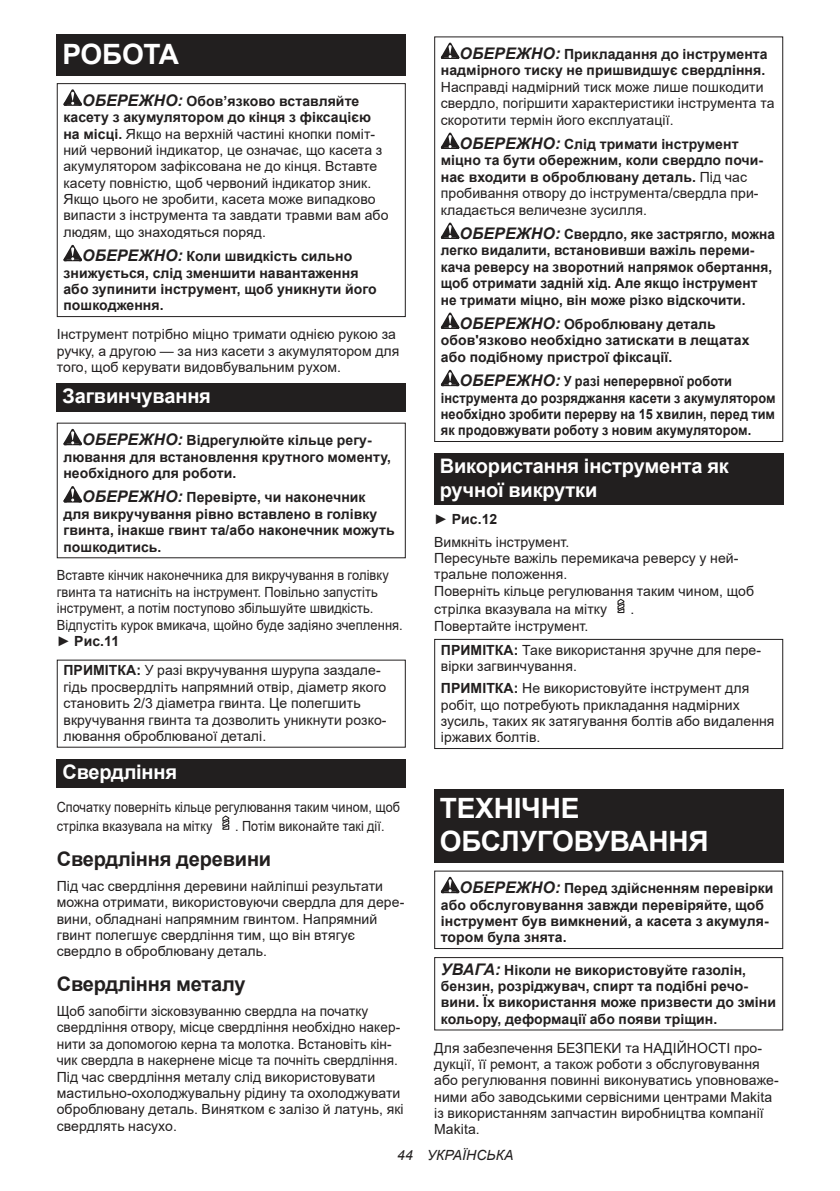
<style>
.page{position:relative;width:840px;height:1191px;background:#fff}
.page>*{position:absolute;margin:0;border:0;box-sizing:border-box;transform-origin:0 0}
.t1{font:700 28px/32.8px "Arial";letter-spacing:-.01em;color:#fff}
.t2{font:700 20px/23.4px "Arial";letter-spacing:-.01em;color:#fff}
.t3{font:700 20px "Arial";letter-spacing:-.01em;color:#221f1f}
.t4{font:14px/16.4px "Arial";letter-spacing:.005em;color:#221f1f}
.t5{font:700 14px/16.4px "Arial";letter-spacing:.005em;color:#221f1f}
.t6{font:14px/16.4px "Arial";letter-spacing:.005em;color:#221f1f;scale:.92 1}
.t7{font:700 14px/16.4px "Arial";letter-spacing:.005em;color:#221f1f;scale:.91 1}
.t8{font:14px/18.8px "Arial";letter-spacing:.005em;color:#221f1f;scale:.9 1}
.t9{font:italic 14px "Arial";letter-spacing:.005em;color:#221f1f}
.s1{font-weight:700;font-style:italic;font-size:16px}
.s2{font-weight:700}
.s3{font-style:italic;font-size:16px}
.s4{font-weight:400}
</style>
<div class="page">
<div style="left:57px;top:34px;width:348px;height:41px;background:#221f1f"></div>
<svg style="left:63px;top:89px;width:19px;height:17px"></svg>
<svg style="left:63px;top:245px;width:19px;height:16px"></svg>
<div style="left:57px;top:83px;width:348px;height:234px;border:1px solid #221f1f"></div>
<div style="left:57px;top:383px;width:348px;height:29px;background:#221f1f"></div>
<svg style="left:63px;top:429px;width:19px;height:16px"></svg>
<svg style="left:63px;top:486px;width:19px;height:16px"></svg>
<div style="left:57px;top:759px;width:348px;height:28px;background:#221f1f"></div>
<svg style="left:222px;top:815px;width:8px;height:15px"></svg>
<svg style="left:440px;top:43px;width:19px;height:16px"></svg>
<svg style="left:440px;top:133px;width:19px;height:16px"></svg>
<svg style="left:440px;top:223px;width:19px;height:16px"></svg>
<svg style="left:440px;top:312px;width:19px;height:17px"></svg>
<svg style="left:440px;top:370px;width:19px;height:16px"></svg>
<div style="left:434px;top:36px;width:348px;height:406px;border:1px solid #221f1f"></div>
<div style="left:434px;top:453px;width:348px;height:52px;background:#221f1f"></div>
<svg style="left:617px;top:598px;width:8px;height:15px"></svg>
<div style="left:434px;top:639px;width:348px;height:110px;border:1px solid #221f1f"></div>
<div style="left:434px;top:788px;width:348px;height:74px;background:#221f1f"></div>
<svg style="left:440px;top:876px;width:19px;height:17px"></svg>
<div style="left:434px;top:870px;width:348px;height:79px;border:1px solid #221f1f"></div>
<div style="left:434px;top:957px;width:348px;height:73px;border:1px solid #221f1f"></div>
<h1 class="t1" style="left:62px;top:38px;width:118px">РОБОТА</h1>
<p class="t4" style="left:63px;top:92px;width:326px;text-indent:19px"><span class="s1">ОБЕРЕЖНО:</span> <span class="s2">Обов’язково вставляйте касету з акумулятором до кінця з фіксацією на місці.</span> Якщо на верхній частині кнопки поміт&shy;ний червоний індикатор, це означає, що касета з акумулятором зафіксована не до кінця. Вставте касету повністю, щоб червоний індикатор зник.<br>Якщо цього не зробити, касета може випадково випасти з інструмента та завдати травми вам або людям, що знаходяться поряд.</p>
<p class="t5" style="left:63px;top:248px;width:314px;text-indent:19px"><span class="s3">ОБЕРЕЖНО:</span> Коли швидкість сильно знижується, слід зменшити навантаження або зупинити інструмент, щоб уникнути його пошкодження.</p>
<p class="t4" style="left:57px;top:326px;width:344px">Інструмент потрібно міцно тримати однією рукою за ручку, а другою — за низ касети з акумулятором для того, щоб керувати видовбувальним рухом.</p>
<h2 class="t2" style="left:62px;top:385px;width:150px">Загвинчування</h2>
<p class="t5" style="left:63px;top:432px;width:329px;text-indent:19px"><span class="s3">ОБЕРЕЖНО:</span> Відрегулюйте кільце регу&shy;лювання для встановлення крутного моменту, необхідного для роботи.</p>
<p class="t5" style="left:63px;top:489px;width:333px;text-indent:19px"><span class="s3">ОБЕРЕЖНО:</span> Перевірте, чи наконечник для викручування рівно вставлено в голівку гвинта, інакше гвинт та/або наконечник можуть пошкодитись.</p>
<p class="t6" style="left:57px;top:567px;width:377px">Вставте кінчик наконечника для викручування в голівку гвинта та натисніть на інструмент. Повільно запустіть інструмент, а потім поступово збільшуйте швидкість.<br>Відпустіть курок вмикача, щойно буде задіяно зчеплення. ► <span class="s2">Рис.11</span></p>
<p class="t4" style="left:63px;top:662px;width:324px"><span class="s2">ПРИМІТКА:</span> У разі вкручування шурупа заздале&shy;гідь просвердліть напрямний отвір, діаметр якого становить 2/3 діаметра гвинта. Це полегшить вкручування гвинта та дозволить уникнути розко&shy;лювання оброблюваної деталі.</p>
<h2 class="t2" style="left:62px;top:760px;width:116px">Свердління</h2>
<p class="t8" style="left:57px;top:798px;width:382px">Спочатку поверніть кільце регулювання таким чином, щоб стрілка вказувала на мітку</p>
<p class="t8" style="left:235px;top:816px;width:167px">. Потім виконайте такі дії.</p>
<h2 class="t3" style="left:57px;top:845px;width:216px">Свердління деревини</h2>
<p class="t4" style="left:57px;top:877px;width:349px">Під час свердління деревини найліпші результати можна отримати, використовуючи свердла для дере&shy;вини, обладнані напрямним гвинтом. Напрямний гвинт полегшує свердління тим, що він втягує свердло в оброблювану деталь.</p>
<h2 class="t3" style="left:57px;top:970px;width:190px">Свердління металу</h2>
<p class="t4" style="left:57px;top:1002px;width:348px">Щоб запобігти зісковзуванню свердла на початку свердління отвору, місце свердління необхідно накер&shy;нити за допомогою керна та молотка. Встановіть кін&shy;чик свердла в накернене місце та почніть свердління.<br>Під час свердління металу слід використовувати мастильно-охолоджувальну рідину та охолоджувати оброблювану деталь. Винятком є залізо й латунь, які свердлять насухо.</p>
<p class="t5" style="left:440px;top:46px;width:328px;text-align:right"><span class="s3">ОБЕРЕЖНО:</span> Прикладання до інструмента надмірного тиску не пришвидшує свердління.</p>
<p class="t4" style="left:440px;top:79px;width:335px">Насправді надмірний тиск може лише пошкодити свердло, погіршити характеристики інструмента та скоротити термін його експлуатації.</p>
<p class="t5" style="left:440px;top:136px;width:323px;text-indent:19px"><span class="s3">ОБЕРЕЖНО:</span> Слід тримати інструмент міцно та бути обережним, коли свердло почи&shy;нає входити в оброблювану деталь. <span class="s4">Під час пробивання отвору до інструмента/свердла при&shy;кладається величезне зусилля.</span></p>
<p class="t5" style="left:440px;top:226px;width:335px;text-indent:19px"><span class="s3">ОБЕРЕЖНО:</span> Свердло, яке застрягло, можна легко видалити, встановивши важіль переми&shy;кача реверсу на зворотний напрямок обертання, щоб отримати задній хід. Але якщо інструмент не тримати міцно, він може різко відскочити.</p>
<p class="t5" style="left:440px;top:316px;width:310px;text-indent:19px"><span class="s3">ОБЕРЕЖНО:</span> Оброблювану деталь обов'язково необхідно затискати в лещатах або подібному пристрої фіксації.</p>
<p class="t7" style="left:440px;top:373px;width:369px;text-indent:19px"><span class="s3">ОБЕРЕЖНО:</span> У разі неперервної роботи інструмента до розряджання касети з акумулятором необхідно зробити перерву на 15 хвилин, перед тим як продовжувати роботу з новим акумулятором.</p>
<h2 class="t2" style="left:439px;top:455px;width:290px">Використання інструмента як ручної викрутки</h2>
<p class="t4" style="left:434px;top:508px;width:137px;line-height:22px">► <span class="s2">Рис.12<br></span>Вимкніть інструмент.</p>
<p class="t4" style="left:434px;top:550px;width:321px">Пересуньте важіль перемикача реверсу у ней&shy;тральне положення.<br>Поверніть кільце регулювання таким чином, щоб</p>
<p class="t4" style="left:434px;top:601px;width:174px">стрілка вказувала на мітку</p>
<p class="t4" style="left:630px;top:602px;width:5px">.</p>
<p class="t4" style="left:440px;top:614px;width:321px;line-height:23.8px;text-indent:-7px">Повертайте інструмент.<br><span class="s2">ПРИМІТКА:</span> Таке використання зручне для пере-</p>
<p class="t4" style="left:440px;top:655px;width:310px;line-height:22px">вірки загвинчування.<br><span class="s2">ПРИМІТКА:</span> Не використовуйте інструмент для</p>
<p class="t4" style="left:440px;top:696px;width:335px">робіт, що потребують прикладання надмірних зусиль, таких як затягування болтів або видалення іржавих болтів.</p>
<h1 class="t1" style="left:439px;top:792px;width:270px">ТЕХНІЧНЕ<br>ОБСЛУГОВУВАННЯ</h1>
<p class="t5" style="left:440px;top:880px;width:334px;text-indent:19px"><span class="s3">ОБЕРЕЖНО:</span> Перед здійсненням перевірки або обслуговування завжди перевіряйте, щоб інструмент був вимкнений, а касета з акумуля&shy;тором була знята.</p>
<p class="t5" style="left:440px;top:961px;width:336px"><span class="s3">УВАГА:</span> Ніколи не використовуйте газолін, бензин, розріджувач, спирт та подібні речо&shy;вини. Їх використання може призвести до зміни кольору, деформації або появи тріщин.</p>
<p class="t4" style="left:434px;top:1039px;width:346px">Для забезпечення БЕЗПЕКИ та НАДІЙНОСТІ про&shy;дукції, її ремонт, а також роботи з обслуговування або регулювання повинні виконуватись уповноваже&shy;ними або заводськими сервісними центрами Makita із використанням запчастин виробництва компанії Makita.</p>
<p class="t9" style="left:397px;top:1147px;width:118px">44 УКРАЇНСЬКА</p>
</div>
